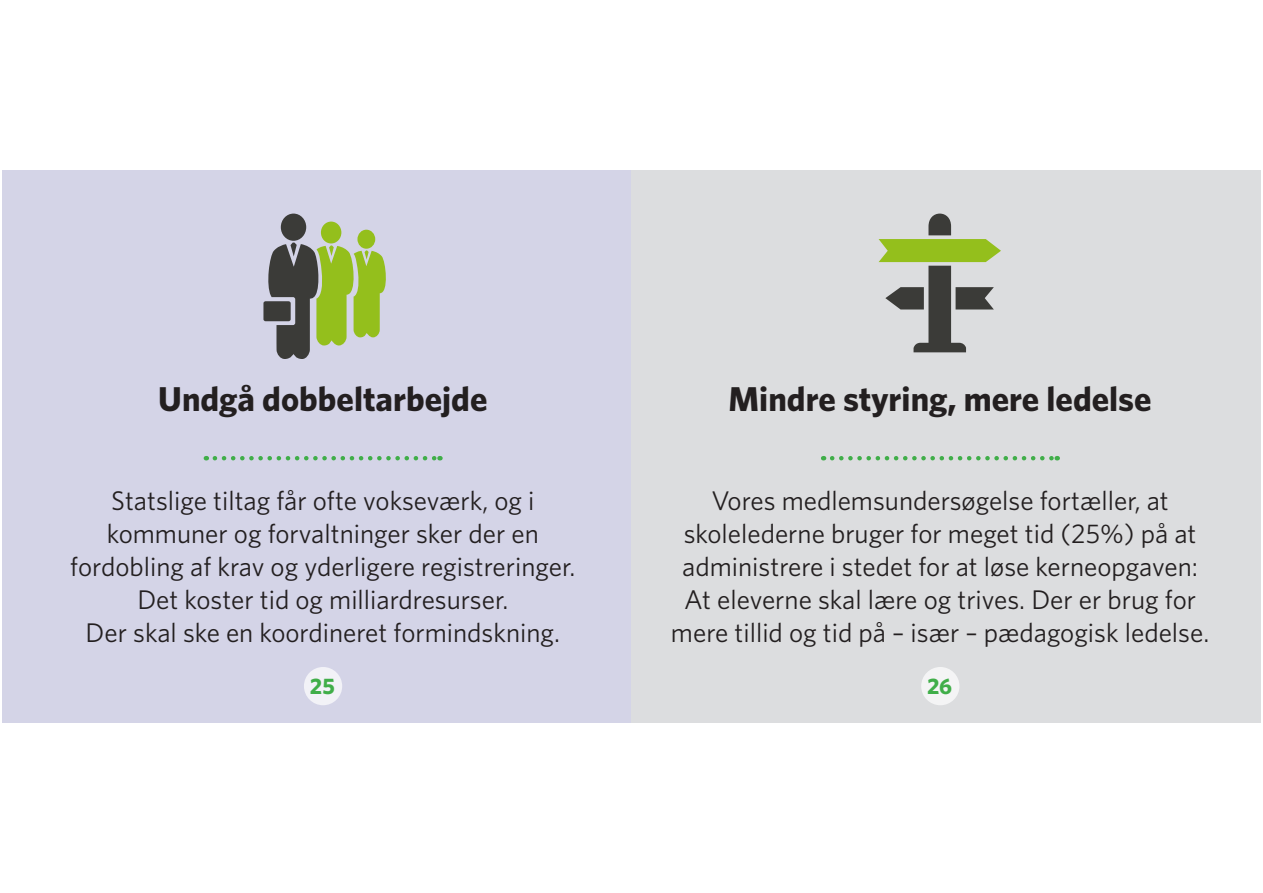
<style>
.page{position:relative;width:1263px;height:893px;background:#fff}
.page>*{position:absolute;margin:0;border:0;box-sizing:border-box;transform-origin:0 0}
.t1{font:700 34.5px "Whitney";color:#231f20}
.t2{font:27px/33px "Whitney";color:#231f20;text-align:center}
.t3{font:700 22.5px "Whitney";color:#40ae49}
</style>
<div class="page">
<div style="left:2px;top:170px;width:629px;height:553px;background:#d4d4e7"></div>
<div style="left:631px;top:170px;width:630px;height:553px;background:#dcdddf"></div>
<svg style="left:215px;top:456px;width:225px;height:4px"></svg>
<div style="left:304px;top:667px;width:38px;height:38px;background:#f2f2f7;border-radius:50%"></div>
<div style="left:321px;top:222px;width:20px;height:21px;background:#94bf1c;border-radius:50%"></div>
<div style="left:357px;top:230px;width:18px;height:19px;background:#94bf1c;border-radius:50%"></div>
<div style="left:281px;top:214px;width:25px;height:27px;background:#3b3b38;border-radius:50%"></div>
<svg style="left:268px;top:243px;width:118px;height:116px"></svg>
<div style="left:263px;top:301px;width:28px;height:20px;background:#3b3b38;border-radius:2px"></div>
<svg style="left:832px;top:456px;width:226px;height:4px"></svg>
<div style="left:921px;top:667px;width:38px;height:38px;background:#f4f4f5;border-radius:50%"></div>
<svg style="left:878px;top:214px;width:123px;height:139px"></svg>
<p class="t1" style="left:158px;top:376px;width:331px">Undgå dobbeltarbejde</p>
<p class="t1" style="left:728px;top:376px;width:425px">Mindre styring, mere ledelse</p>
<p class="t2" style="left:70px;top:484px;width:506px">Statslige tiltag får ofte vokseværk, og i kommuner og forvaltninger sker der en fordobling af krav og yderligere registreringer.<br>Det koster tid og milliardresurser.<br>Der skal ske en koordineret formindskning.</p>
<p class="t2" style="left:671px;top:484px;width:540px">Vores medlemsundersøgelse fortæller, at skolelederne bruger for meget tid (25%) på at administrere i stedet for at løse kerneopgaven:<br>At eleverne skal lære og trives. Der er brug for mere tillid og tid på – især – pædagogisk ledelse.</p>
<p class="t3" style="left:310px;top:671px;width:26px">25</p>
<p class="t3" style="left:927px;top:671px;width:27px">26</p>
</div>
